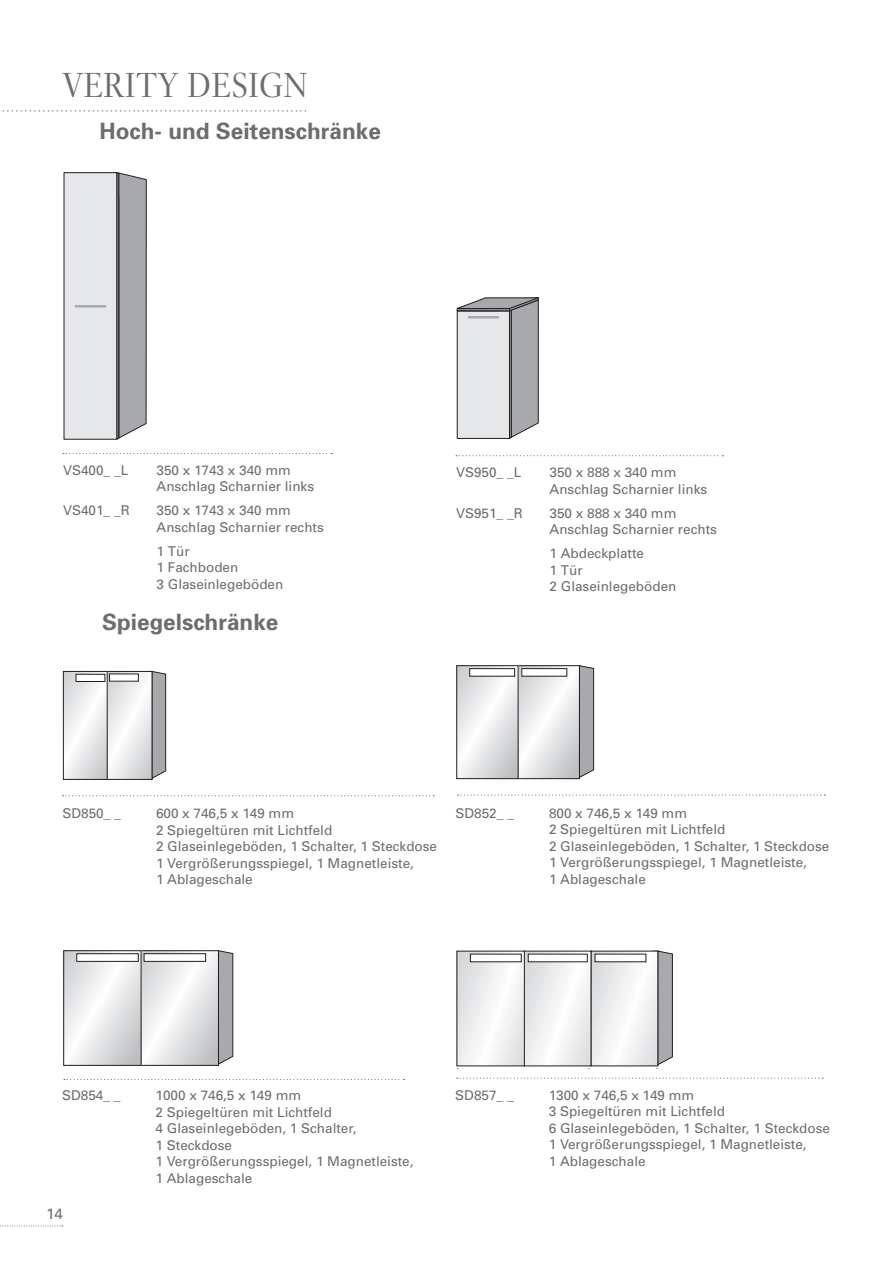
<style>
.page{position:relative;width:893px;height:1263px;background:#fff}
.page>*{position:absolute;margin:0;border:0;box-sizing:border-box;transform-origin:0 0}
.t1{font:34.5px "Villeroy Boch";color:#6c6d70}
.t2{font:700 22.5px "Univers";color:#6c6d70}
.t3{font:15px "Univers";color:#6c6d70}
.t4{font:13.5px/16.5px "Univers";color:#6c6d70}
</style>
<div class="page">
<svg style="left:0;top:1225px;width:63px;height:1px"></svg>
<svg style="left:2px;top:110px;width:304px;height:2px"></svg>
<svg style="left:456px;top:455px;width:267px;height:1px"></svg>
<svg style="left:63px;top:453px;width:269px;height:1px"></svg>
<svg style="left:458px;top:794px;width:367px;height:2px"></svg>
<svg style="left:64px;top:1079px;width:340px;height:1px"></svg>
<svg style="left:62px;top:795px;width:372px;height:1px"></svg>
<svg style="left:457px;top:1077px;width:366px;height:2px"></svg>
<svg style="left:65px;top:172px;width:82px;height:268px;background:#c9cacc"></svg>
<div style="left:75px;top:305px;width:31px;height:2px;border:1px solid #a8a9ad"></div>
<svg style="left:456px;top:297px;width:83px;height:142px;background:#c3c4c6"></svg>
<div style="left:468px;top:316px;width:31px;height:2px;border:1px solid #a8a9ad"></div>
<img style="left:65px;top:673px;width:65px;height:105px">
<div style="left:107px;top:671px;width:46px;height:109px;border:1px solid #231f20"></div>
<div style="left:63px;top:671px;width:44px;height:109px;border:1px solid #231f20"></div>
<div style="left:109px;top:674px;width:29px;height:7px;background:#fff"></div>
<div style="left:76px;top:674px;width:29px;height:7px;background:#fff"></div>
<div style="left:76px;top:674px;width:29px;height:8px;border:1px solid #231f20"></div>
<svg style="left:130px;top:671px;width:36px;height:111px"></svg>
<img style="left:458px;top:667px;width:120px;height:110px">
<div style="left:518px;top:665px;width:62px;height:114px;border:1px solid #231f20"></div>
<div style="left:456px;top:665px;width:62px;height:114px;border:1px solid #231f20"></div>
<svg style="left:579px;top:665px;width:15px;height:113px;background:#9a9a9d"></svg>
<div style="left:470px;top:669px;width:45px;height:7px;background:#fff"></div>
<div style="left:469px;top:668px;width:46px;height:8px;border:1px solid #231f20"></div>
<div style="left:522px;top:669px;width:45px;height:7px;background:#fff"></div>
<div style="left:521px;top:668px;width:46px;height:8px;border:1px solid #231f20"></div>
<div style="left:141px;top:950px;width:78px;height:116px;border:1px solid #231f20"></div>
<div style="left:63px;top:950px;width:78px;height:116px;border:1px solid #231f20"></div>
<div style="left:76px;top:953px;width:63px;height:9px;border:1px solid #231f20"></div>
<div style="left:144px;top:953px;width:62px;height:9px;border:1px solid #231f20"></div>
<svg style="left:195px;top:950px;width:38px;height:118px;background:#c0c1c3"></svg>
<img style="left:459px;top:953px;width:176px;height:111px">
<div style="left:591px;top:951px;width:67px;height:115px;border:1px solid #231f20"></div>
<div style="left:457px;top:951px;width:68px;height:115px;border:1px solid #231f20"></div>
<div style="left:470px;top:954px;width:51px;height:8px;background:#fff"></div>
<div style="left:595px;top:954px;width:51px;height:8px;background:#fff"></div>
<div style="left:528px;top:954px;width:59px;height:8px;background:#fff"></div>
<svg style="left:635px;top:950px;width:38px;height:117px"></svg>
<h1 class="t1" style="left:62px;top:64px;width:247px">VERITY DESIGN</h1>
<h2 class="t2" style="left:100px;top:118px;width:283px">Hoch- und Seitenschränke</h2>
<p class="t4" style="left:63px;top:462px;width:67px">VS400_ _L</p>
<p class="t4" style="left:157px;top:462px;width:159px">350 x 1743 x 340 mm<br>Anschlag Scharnier links</p>
<p class="t4" style="left:63px;top:502px;width:68px">VS401_ _R</p>
<p class="t4" style="left:157px;top:502px;width:169px">350 x 1743 x 340 mm<br>Anschlag Scharnier rechts</p>
<p class="t4" style="left:157px;top:543px;width:128px">1 Tür<br>1 Fachboden<br>3 Glaseinlegeböden</p>
<h2 class="t2" style="left:102px;top:609px;width:178px">Spiegelschränke</h2>
<p class="t4" style="left:456px;top:464px;width:67px">VS950_ _L</p>
<p class="t4" style="left:550px;top:464px;width:159px">350 x 888 x 340 mm<br>Anschlag Scharnier links</p>
<p class="t4" style="left:456px;top:505px;width:68px">VS951_ _R</p>
<p class="t4" style="left:550px;top:505px;width:169px">350 x 888 x 340 mm<br>Anschlag Scharnier rechts</p>
<p class="t4" style="left:550px;top:545px;width:128px">1 Abdeckplatte<br>1 Tür<br>2 Glaseinlegeböden</p>
<p class="t4" style="left:62px;top:805px;width:60px">SD850_ _</p>
<p class="t4" style="left:156px;top:805px;width:283px">600 x 746,5 x 149 mm<br>2 Spiegeltüren mit Lichtfeld<br>2 Glaseinlegeböden, 1 Schalter, 1 Steckdose<br>1 Vergrößerungsspiegel, 1 Magnetleiste,<br>1 Ablageschale</p>
<p class="t4" style="left:455px;top:805px;width:60px">SD852_ _</p>
<p class="t4" style="left:549px;top:805px;width:282px">800 x 746,5 x 149 mm<br>2 Spiegeltüren mit Lichtfeld<br>2 Glaseinlegeböden, 1 Schalter, 1 Steckdose<br>1 Vergrößerungsspiegel, 1 Magnetleiste,<br>1 Ablageschale</p>
<p class="t4" style="left:62px;top:1087px;width:60px">SD854_ _</p>
<p class="t4" style="left:156px;top:1087px;width:259px">1000 x 746,5 x 149 mm<br>2 Spiegeltüren mit Lichtfeld<br>4 Glaseinlegeböden, 1 Schalter,<br>1 Steckdose<br>1 Vergrößerungsspiegel, 1 Magnetleiste,<br>1 Ablageschale</p>
<p class="t4" style="left:455px;top:1087px;width:60px">SD857_ _</p>
<p class="t4" style="left:549px;top:1087px;width:283px">1300 x 746,5 x 149 mm<br>3 Spiegeltüren mit Lichtfeld<br>6 Glaseinlegeböden, 1 Schalter, 1 Steckdose<br>1 Vergrößerungsspiegel, 1 Magnetleiste,<br>1 Ablageschale</p>
<p class="t3" style="left:46px;top:1205px;width:18px">14</p>
</div>
